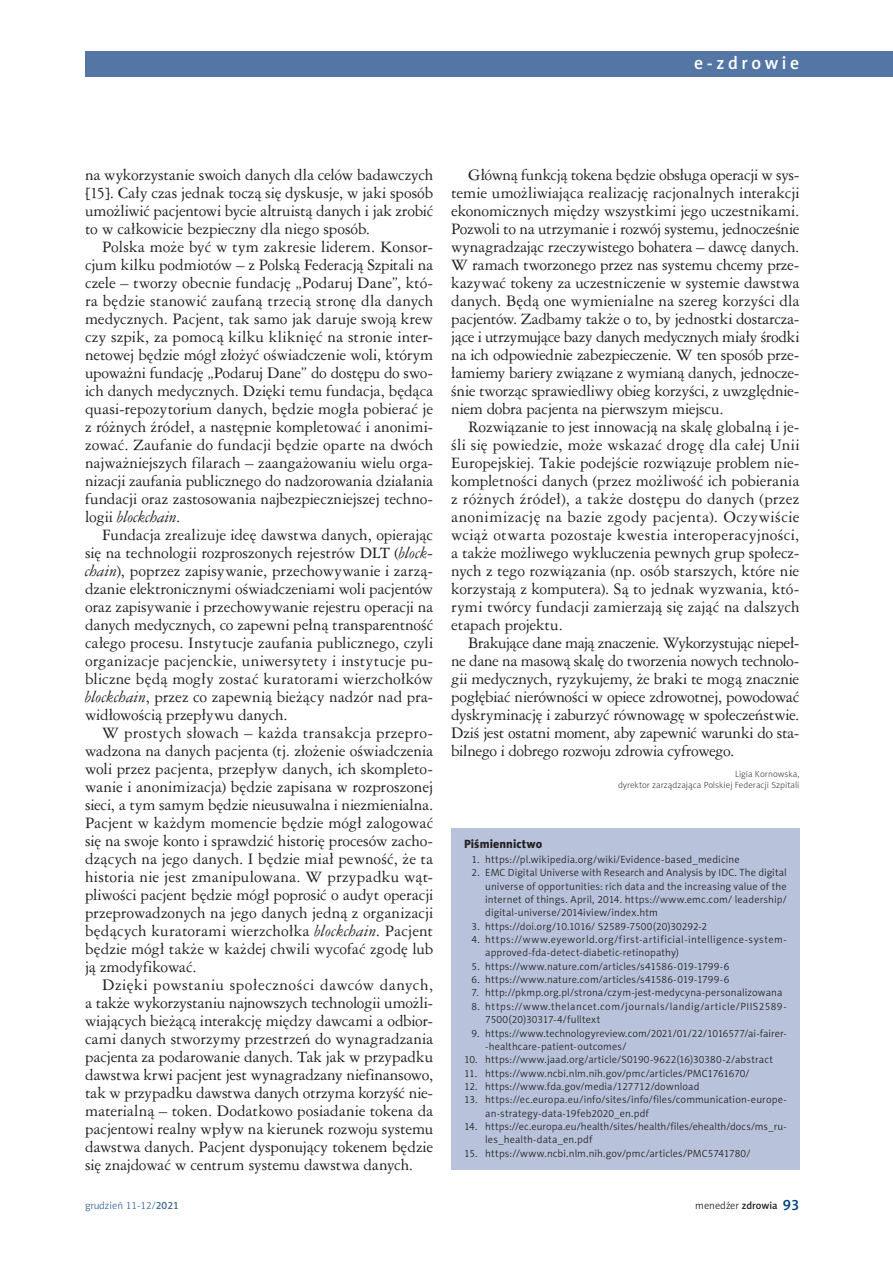
<style>
.page{position:relative;width:893px;height:1263px;background:#fff}
.page>*{position:absolute;margin:0;border:0;box-sizing:border-box;transform-origin:0 0}
.Belka_prawa{font:18px "Naomi Sans EFN Medium";letter-spacing:.2em;color:#fff}
.tekst{font:15px/18px "Ameri Garmnd PL";letter-spacing:-.005em;color:#231f20;text-align:justify}
.tekst_bez_wciecia{font:15px/18px "Ameri Garmnd PL";letter-spacing:-.015em;color:#231f20;text-align:justify}
.przypisy{font:12px "Naomi Sans EFN Heavy";letter-spacing:.01em;color:#231f20}
.t1{font:10.5px/13.4px "Naomi Sans EFN Light";letter-spacing:.015em;color:#231f20}
.t2{font:10.5px/13.4px "Naomi Sans EFN Light";letter-spacing:.04em;color:#231f20}
.t3{font:10.5px/13.4px "Naomi Sans EFN Light";letter-spacing:.045em;color:#231f20}
.t4{font:10.5px "Naomi Sans EFN Light";color:#3d6799}
.autor_gora_1{font:9px/10.5px "Naomi Sans EFN Thin";letter-spacing:.01em;color:#231f20;text-align:right}
.s1{font-style:italic}
.s2{font-family:"Naomi Sans EFN Medium"}
.s3{font-family:"Naomi Sans EFN Medium";font-size:15px;color:#004279}
</style>
<div class="page">
<div style="left:85px;top:51px;width:808px;height:26px;background:#5476a5"></div>
<div style="left:451px;top:828px;width:348px;height:341px;background:#b8c3db"></div>
<p class="Belka_prawa" style="left:694px;top:52px;width:107px">e-zdrowie</p>
<p class="tekst_bez_wciecia" style="left:85px;top:165px;width:350px">na wykorzystanie swoich danych dla celów badawczych [15]. Cały czas jednak toczą się dyskusje, w jaki sposób umożliwić pacjentowi bycie altruistą danych i jak zrobić to w całkowicie bezpieczny dla niego sposób.</p>
<p class="tekst" style="left:85px;top:237px;width:350px;text-indent:17px">Polska może być w tym zakresie liderem. Konsor&shy;cjum kilku podmiotów – z Polską Federacją Szpitali na czele – tworzy obecnie fundację „Podaruj Dane”, któ&shy;ra będzie stanowić zaufaną trzecią stronę dla danych medycznych. Pacjent, tak samo jak daruje swoją krew czy szpik, za pomocą kilku kliknięć na stronie inter&shy;netowej będzie mógł złożyć oświadczenie woli, którym upoważni fundację „Podaruj Dane” do dostępu do swo&shy;ich danych medycznych. Dzięki temu fundacja, będąca quasi-repozytorium danych, będzie mogła pobierać je z różnych źródeł, a następnie kompletować i anonimi&shy;zować. Zaufanie do fundacji będzie oparte na dwóch najważniejszych filarach – zaangażowaniu wielu orga&shy;nizacji zaufania publicznego do nadzorowania działania fundacji oraz zastosowania najbezpieczniejszej techno&shy;logii <span class="s1">blockchain</span>.</p>
<p class="tekst" style="left:85px;top:525px;width:350px;text-indent:17px">Fundacja zrealizuje ideę dawstwa danych, opierając się na technologii rozproszonych rejestrów DLT (<span class="s1">block&shy;chain</span>), poprzez zapisywanie, przechowywanie i zarzą&shy;dzanie elektronicznymi oświadczeniami woli pacjentów oraz zapisywanie i przechowywanie rejestru operacji na danych medycznych, co zapewni pełną transparentność całego procesu. Instytucje zaufania publicznego, czyli organizacje pacjenckie, uniwersytety i instytucje pu&shy;bliczne będą mogły zostać kuratorami wierzchołków <span class="s1">blockchain</span>, przez co zapewnią bieżący nadzór nad pra&shy;widłowością przepływu danych.</p>
<p class="tekst" style="left:85px;top:723px;width:350px;text-indent:17px">W prostych słowach – każda transakcja przepro&shy;wadzona na danych pacjenta (tj. złożenie oświadczenia woli przez pacjenta, przepływ danych, ich skompleto&shy;wanie i anonimizacja) będzie zapisana w rozproszonej sieci, a tym samym będzie nieusuwalna i niezmienialna.<br>Pacjent w każdym momencie będzie mógł zalogować się na swoje konto i sprawdzić historię procesów zacho&shy;dzących na jego danych. I będzie miał pewność, że ta historia nie jest zmanipulowana. W przypadku wąt&shy;pliwości pacjent będzie mógł poprosić o audyt operacji przeprowadzonych na jego danych jedną z organizacji będących kuratorami wierzchołka <span class="s1">blockchain</span>. Pacjent będzie mógł także w każdej chwili wycofać zgodę lub ją zmodyfikować.</p>
<p class="tekst" style="left:85px;top:975px;width:350px;text-indent:17px">Dzięki powstaniu społeczności dawców danych, a także wykorzystaniu najnowszych technologii umożli&shy;wiających bieżącą interakcję między dawcami a odbior&shy;cami danych stworzymy przestrzeń do wynagradzania pacjenta za podarowanie danych. Tak jak w przypadku dawstwa krwi pacjent jest wynagradzany niefinansowo, tak w przypadku dawstwa danych otrzyma korzyść nie&shy;materialną – token. Dodatkowo posiadanie tokena da pacjentowi realny wpływ na kierunek rozwoju systemu dawstwa danych. Pacjent dysponujący tokenem będzie się znajdować w centrum systemu dawstwa danych.</p>
<p class="tekst" style="left:451px;top:165px;width:350px;text-indent:17px">Główną funkcją tokena będzie obsługa operacji w sys&shy;temie umożliwiająca realizację racjonalnych interakcji ekonomicznych między wszystkimi jego uczestnikami.<br>Pozwoli to na utrzymanie i rozwój systemu, jednocześnie wynagradzając rzeczywistego bohatera – dawcę danych.<br>W ramach tworzonego przez nas systemu chcemy prze&shy;kazywać tokeny za uczestniczenie w systemie dawstwa danych. Będą one wymienialne na szereg korzyści dla pacjentów. Zadbamy także o to, by jednostki dostarcza&shy;jące i utrzymujące bazy danych medycznych miały środki na ich odpowiednie zabezpieczenie. W ten sposób prze&shy;łamiemy bariery związane z wymianą danych, jednocze&shy;śnie tworząc sprawiedliwy obieg korzyści, z uwzględnie&shy;niem dobra pacjenta na pierwszym miejscu.</p>
<p class="tekst" style="left:451px;top:417px;width:350px;text-indent:17px">Rozwiązanie to jest innowacją na skalę globalną i je&shy;śli się powiedzie, może wskazać drogę dla całej Unii Europejskiej. Takie podejście rozwiązuje problem nie&shy;kompletności danych (przez możliwość ich pobierania z różnych źródeł), a także dostępu do danych (przez anonimizację na bazie zgody pacjenta). Oczywiście wciąż otwarta pozostaje kwestia interoperacyjności, a także możliwego wykluczenia pewnych grup społecz&shy;nych z tego rozwiązania (np. osób starszych, które nie korzystają z komputera). Są to jednak wyzwania, któ&shy;rymi twórcy fundacji zamierzają się zająć na dalszych etapach projektu.</p>
<p class="tekst" style="left:451px;top:633px;width:350px;text-indent:17px">Brakujące dane mają znaczenie. Wykorzystując niepeł&shy;ne dane na masową skalę do tworzenia nowych technolo&shy;gii medycznych, ryzykujemy, że braki te mogą znacznie pogłębiać nierówności w opiece zdrowotnej, powodować dyskryminację i zaburzyć równowagę w społeczeństwie.<br>Dziś jest ostatni moment, aby zapewnić warunki do sta&shy;bilnego i dobrego rozwoju zdrowia cyfrowego.</p>
<p class="autor_gora_1" style="left:618px;top:769px;width:183px">Ligia Kornowska,<br>dyrektor zarządzająca Polskiej Federacji Szpitali</p>
<p class="przypisy" style="left:464px;top:837px;width:80px">Piśmiennictwo</p>
<p class="t1" style="left:472px;top:853px;width:269px">1. https://pl.wikipedia.org/wiki/Evidence-based_medicine</p>
<p class="t1" style="left:485px;top:866px;width:303px;text-align:justify;text-indent:-14px">2. EMC Digital Universe with Research and Analysis by IDC. The digital universe of opportunities: rich data and the increasing value of the internet of things. April, 2014. https://www.emc.com/ leadership/ digital-universe/2014iview/index.htm</p>
<p class="t1" style="left:472px;top:919px;width:237px">3. https://doi.org/10.1016/ S2589-7500(20)30292-2</p>
<p class="t2" style="left:485px;top:933px;width:303px;text-indent:-14px">4. https://www.eyeworld.org/first-artificial-intelligence-system&shy;approved-fda-detect-diabetic-retinopathy)</p>
<p class="t1" style="left:472px;top:959px;width:259px">5. https://www.nature.com/articles/s41586-019-1799-6</p>
<p class="t1" style="left:472px;top:973px;width:259px">6. https://www.nature.com/articles/s41586-019-1799-6</p>
<p class="t1" style="left:472px;top:986px;width:312px">7. http://pkmp.org.pl/strona/czym-jest-medycyna-personalizowana</p>
<p class="t3" style="left:485px;top:999px;width:303px;text-indent:-14px">8. https://www.thelancet.com/journals/landig/article/PIIS2589-<br>7500(20)30317-4/fulltext</p>
<p class="t1" style="left:485px;top:1026px;width:303px;text-indent:-14px">9. https://www.technologyreview.com/2021/01/22/1016577/ai-fairer--healthcare-patient-outcomes/</p>
<p class="t1" style="left:464px;top:1053px;width:310px">10. https://www.jaad.org/article/S0190-9622(16)30380-2/abstract</p>
<p class="t1" style="left:464px;top:1066px;width:287px">11. https://www.ncbi.nlm.nih.gov/pmc/articles/PMC1761670/</p>
<p class="t1" style="left:464px;top:1080px;width:237px">12. https://www.fda.gov/media/127712/download</p>
<p class="t1" style="left:485px;top:1093px;width:303px;text-indent:-21px">13. https://ec.europa.eu/info/sites/info/files/communication-europe&shy;an-strategy-data-19feb2020_en.pdf</p>
<p class="t1" style="left:485px;top:1120px;width:303px;text-indent:-21px">14. https://ec.europa.eu/health/sites/health/files/ehealth/docs/ms_ru&shy;les_health-data_en.pdf</p>
<p class="t1" style="left:464px;top:1146px;width:288px">15. https://www.ncbi.nlm.nih.gov/pmc/articles/PMC5741780/</p>
<p class="t4" style="left:85px;top:1199px;width:95px">grudzień 11-12/<span class="s2">2021</span></p>
<p class="t1" style="left:695px;top:1198px;width:106px">menedżer <span class="s2">zdrowia</span> <span class="s3">93</span></p>
</div>
